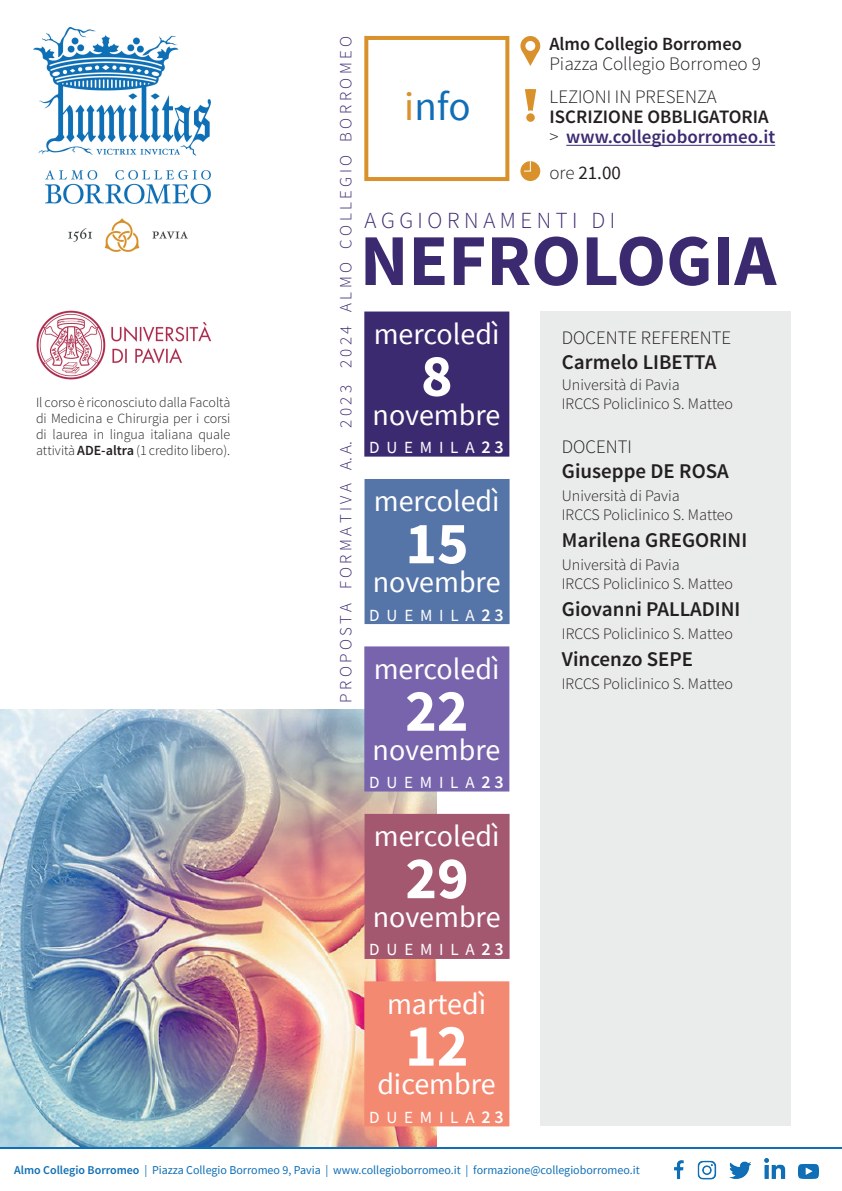
<style>
.page{position:relative;width:842px;height:1191px;background:#fff}
.page>*{position:absolute;margin:0;border:0;box-sizing:border-box;transform-origin:0 0}
.t1{font:700 73px "Source Sans Pro";color:#3c2a71}
.t2{font:700 60px "Source Sans Pro";color:#fff}
.t3{font:41px "Source Sans Pro";color:#116eb6}
.t4{font:30px "Source Sans Pro";color:#fff}
.t5{font:300 23px "Source Sans Pro";color:#3c2a71}
.t6{font:600 21px "Source Sans Pro";color:#231f20}
.t7{font:300 19px/33.1px "Source Sans Pro";color:#231f20}
.t8{font:600 19px/20px "Source Sans Pro";color:#3c2a71}
.t9{font:19px "Source Sans Pro";color:#231f20}
.t10{font:600 18.6px "Source Sans Pro";color:#231f20}
.t11{font:300 17px "Source Sans Pro";color:#3c2a71}
.t12{font:17px "Source Sans Pro";color:#fff}
.t13{font:300 16px/19px "Source Sans Pro";color:#231f20}
.t14{font:300 14px/16px "Source Sans Pro";color:#231f20;text-align:justify}
.t15{font:12px "Source Sans Pro";color:#0f6fb6}
.s1{font-weight:600}
.s2{color:#d9912c}
.s3{color:#231f20}
.s4{font-weight:300;color:#231f20}
.s5{font-weight:300}
.s6{font-weight:600;font-size:18px}
</style>
<div class="page">
<div style="left:540px;top:311px;width:251px;height:815px;background:#eaebeb"></div>
<img style="left:0;top:710px;width:437px;height:436px">
<img style="left:674px;top:1160px;width:10px;height:19px">
<img style="left:697px;top:1160px;width:20px;height:20px">
<img style="left:729px;top:1161px;width:22px;height:18px">
<img style="left:764px;top:1158px;width:22px;height:21px">
<img style="left:798px;top:1164px;width:21px;height:15px">
<hr style="left:0;top:1146px;width:842px;height:2px;background:#0e6fb6">
<img style="left:34px;top:28px;width:176px;height:223px">
<div style="left:364px;top:646px;width:145px;height:145px;background:#7764ac;border:4px solid #7764ac"></div>
<div style="left:364px;top:36px;width:145px;height:145px;background:#fff;border:4px solid #d9912c"></div>
<div style="left:520px;top:36px;width:20px;height:20px;background:#d9912c;border-radius:50%"></div>
<svg style="left:522px;top:52px;width:16px;height:14px"></svg>
<div style="left:525px;top:41px;width:10px;height:10px;background:#fff;border-radius:50%"></div>
<hr style="left:566px;top:145px;width:209px;height:1px;background:#3c2a71">
<svg style="left:525px;top:89px;width:11px;height:21px"></svg>
<div style="left:526px;top:113px;width:9px;height:9px;background:#d9912c;border-radius:50%"></div>
<div style="left:520px;top:161px;width:20px;height:20px;background:#d9912c;border-radius:50%"></div>
<div style="left:364px;top:311px;width:145px;height:145px;background:#3c2a71;border:4px solid #3c2a71"></div>
<div style="left:364px;top:479px;width:146px;height:145px;background:#5574a7;border:4px solid #5574a7"></div>
<div style="left:364px;top:981px;width:145px;height:145px;background:#f48972"></div>
<div style="left:364px;top:814px;width:146px;height:145px;background:#a35870;border:4px solid #a35870"></div>
<svg style="left:523px;top:161px;width:8px;height:11px"></svg>
<img style="left:36px;top:310px;width:176px;height:70px">
<p class="t14" style="left:36px;top:394px;width:196px">Il corso è riconosciuto dalla Facoltà di Medicina e Chirurgia per i corsi di laurea in lingua italiana quale attività <span class="s1">ADE-altra</span> (1 credito libero).</p>
<p class="t11" style="left:335px;top:703px;width:668px;rotate:-90deg">P R O P O S T A F O R M A T I V A A. A. 2 0 2 3 2 0 2 4 A L M O C O L L E G I O B O R R O M E O</p>
<h3 class="t3" style="left:404px;top:80px;width:68px"><span class="s2">i</span>nfo</h3>
<p class="t10" style="left:549px;top:32px;width:194px">Almo Collegio Borromeo</p>
<p class="t7" style="left:549px;top:48px;width:213px">Piazza Collegio Borromeo 9<br>LEZIONI IN PRESENZA</p>
<p class="t8" style="left:550px;top:108px;width:227px"><span class="s3">ISCRIZIONE OBBLIGATORIA </span><span class="s4">&gt;</span> www.collegioborromeo.it</p>
<p class="t9" style="left:549px;top:161px;width:73px"><span class="s5">ore</span> 21.00</p>
<h3 class="t5" style="left:364px;top:206px;width:252px">A G G I O R N A M E N T I D I</h3>
<h1 class="t1" style="left:360px;top:214px;width:418px">NEFROLOGIA</h1>
<h3 class="t4" style="left:374px;top:315px;width:127px">mercoledì</h3>
<h2 class="t2" style="left:421px;top:337px;width:33px">8</h2>
<h3 class="t4" style="left:373px;top:395px;width:129px">novembre</h3>
<p class="t12" style="left:369px;top:436px;width:136px">D U E M I L A <span class="s6">2 3</span></p>
<h3 class="t4" style="left:374px;top:482px;width:127px">mercoledì</h3>
<h2 class="t2" style="left:405px;top:505px;width:65px">15</h2>
<h3 class="t4" style="left:373px;top:563px;width:129px">novembre</h3>
<p class="t12" style="left:369px;top:604px;width:136px">D U E M I L A <span class="s6">2 3</span></p>
<h3 class="t4" style="left:374px;top:650px;width:127px">mercoledì</h3>
<h2 class="t2" style="left:405px;top:672px;width:65px">22</h2>
<h3 class="t4" style="left:373px;top:730px;width:129px">novembre</h3>
<p class="t12" style="left:369px;top:771px;width:136px">D U E M I L A <span class="s6">2 3</span></p>
<p class="t7" style="left:562px;top:321px;width:171px">DOCENTE REFERENTE</p>
<h3 class="t6" style="left:562px;top:348px;width:156px">Carmelo LIBETTA</h3>
<p class="t13" style="left:562px;top:375px;width:173px">Università di Pavia<br>IRCCS Policlinico S. Matteo</p>
<p class="t7" style="left:562px;top:430px;width:72px">DOCENTI</p>
<h3 class="t6" style="left:562px;top:457px;width:168px">Giuseppe DE ROSA</h3>
<p class="t13" style="left:562px;top:486px;width:173px">Università di Pavia<br>IRCCS Policlinico S. Matteo</p>
<h3 class="t6" style="left:562px;top:526px;width:187px">Marilena GREGORINI</h3>
<p class="t13" style="left:562px;top:555px;width:173px">Università di Pavia<br>IRCCS Policlinico S. Matteo</p>
<h3 class="t6" style="left:562px;top:595px;width:180px">Giovanni PALLADINI</h3>
<p class="t13" style="left:562px;top:624px;width:173px">IRCCS Policlinico S. Matteo</p>
<h3 class="t6" style="left:562px;top:645px;width:133px">Vincenzo SEPE</h3>
<p class="t13" style="left:562px;top:674px;width:173px">IRCCS Policlinico S. Matteo</p>
<h3 class="t4" style="left:374px;top:817px;width:127px">mercoledì</h3>
<h2 class="t2" style="left:405px;top:839px;width:65px">29</h2>
<h3 class="t4" style="left:373px;top:898px;width:129px">novembre</h3>
<p class="t12" style="left:369px;top:939px;width:136px">D U E M I L A <span class="s6">2 3</span></p>
<h3 class="t4" style="left:387px;top:984px;width:101px">martedì</h3>
<h2 class="t2" style="left:405px;top:1007px;width:65px">12</h2>
<h3 class="t4" style="left:377px;top:1065px;width:120px">dicembre</h3>
<p class="t12" style="left:369px;top:1106px;width:136px">D U E M I L A <span class="s6">2 3</span></p>
<p class="t15" style="left:14px;top:1162px;width:627px"><span class="s1">Almo Collegio Borromeo</span> | Piazza Collegio Borromeo 9, Pavia | www.collegioborromeo.it | formazione@collegioborromeo.it</p>
</div>
